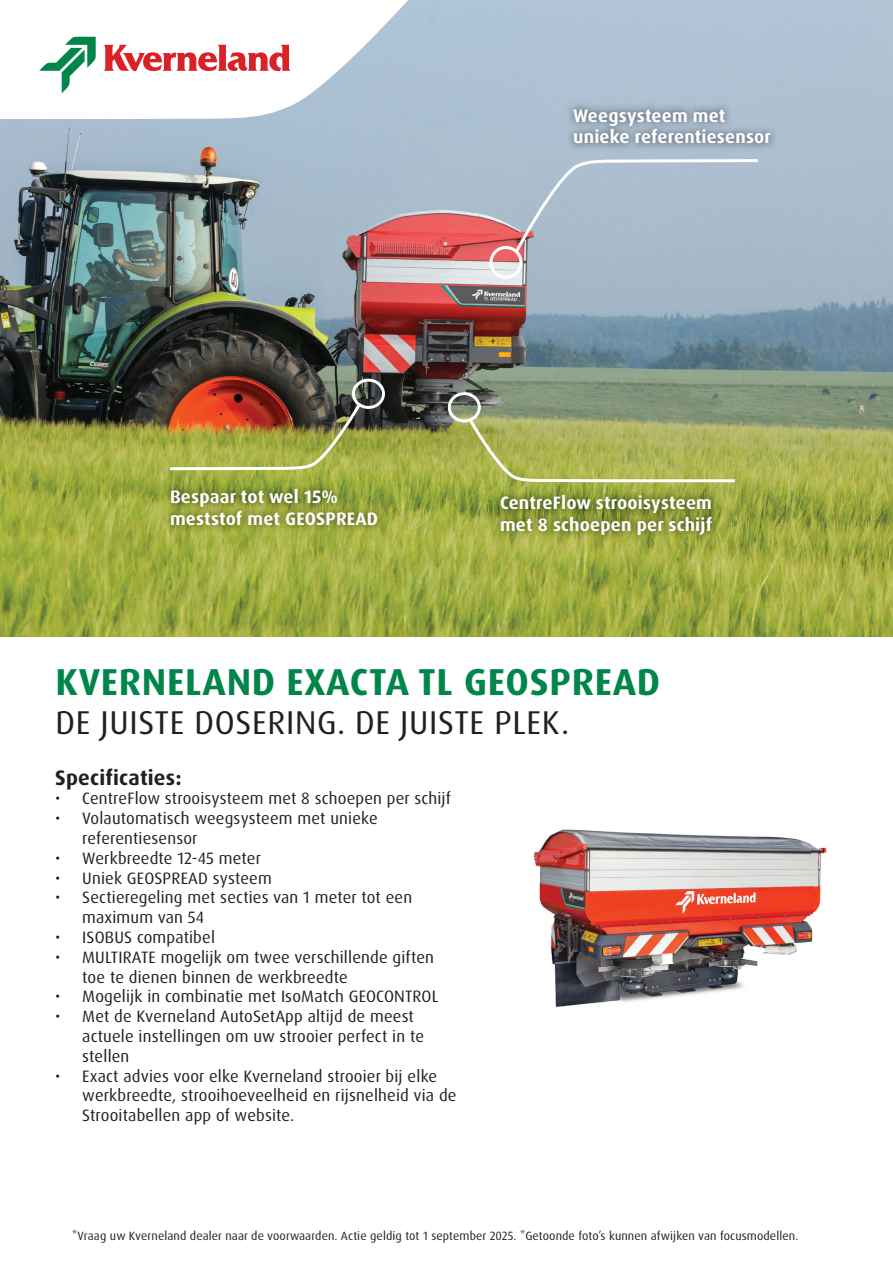
<style>
.page{position:relative;width:893px;height:1263px;background:#fff}
.page>*{position:absolute;margin:0;border:0;box-sizing:border-box;transform-origin:0 0}
.t1{font:700 37.5px "Dax Pro";letter-spacing:.02em;color:#00854a}
.t2{font:33px "Dax Pro";letter-spacing:.02em;color:#231f20}
.t3{font:700 21px "Dax Pro";letter-spacing:.01em;color:#231f20}
.t4{font:700 18px/21.6px "Dax Pro";letter-spacing:.01em;color:#fff}
.t5{font:16.5px/19.8px "Dax Pro";letter-spacing:.01em;color:#231f20}
.t6{font:12px "Dax Pro";letter-spacing:.01em;color:#231f20}
</style>
<div class="page">
<img style="left:0;top:0;width:893px;height:637px">
<svg style="left:0;top:0;width:415px;height:122px"></svg>
<div style="left:448px;top:392px;width:33px;height:30px;border:3px solid #fff;border-radius:50%"></div>
<svg style="left:468px;top:418px;width:270px;height:67px;background:#b0b661"></svg>
<img style="left:493px;top:487px;width:226px;height:55px">
<img style="left:167px;top:400px;width:196px;height:73px">
<div style="left:352px;top:379px;width:33px;height:30px;border:3px solid #fff;border-radius:50%"></div>
<img style="left:163px;top:481px;width:222px;height:52px">
<div style="left:513px;top:156px;width:248px;height:99px;background:#aabdcc"></div>
<div style="left:489px;top:246px;width:33px;height:33px;border:3px solid #fff;border-radius:50%"></div>
<img style="left:566px;top:101px;width:212px;height:51px">
<svg style="left:104px;top:45px;width:187px;height:28px"></svg>
<svg style="left:39px;top:37px;width:57px;height:56px"></svg>
<img style="left:533px;top:829px;width:294px;height:178px">
<p class="t4" style="left:573px;top:105px;width:199px">Weegsysteem met unieke referentiesensor</p>
<p class="t4" style="left:170px;top:486px;width:210px">Bespaar tot wel 15% meststof met GEOSPREAD</p>
<p class="t4" style="left:500px;top:492px;width:214px">CentreFlow strooisysteem met 8 schoepen per schijf</p>
<h1 class="t1" style="left:55px;top:657px;width:606px">KVERNELAND EXACTA TL GEOSPREAD</h1>
<h2 class="t2" style="left:55px;top:702px;width:516px">DE JUISTE DOSERING. DE JUISTE PLEK.</h2>
<p class="t3" style="left:55px;top:764px;width:128px">Specificaties:</p>
<p class="t5" style="left:55px;top:789px;width:397px">• CentreFlow strooisysteem met 8 schoepen per schijf</p>
<p class="t5" style="left:82px;top:809px;width:297px;text-indent:-27px">• Volautomatisch weegsysteem met unieke referentiesensor</p>
<p class="t5" style="left:55px;top:848px;width:207px">• Werkbreedte 12-45 meter</p>
<p class="t5" style="left:55px;top:868px;width:218px">• Uniek GEOSPREAD systeem</p>
<p class="t5" style="left:82px;top:888px;width:331px;text-indent:-27px">• Sectieregeling met secties van 1 meter tot een maximum van 54</p>
<p class="t5" style="left:55px;top:927px;width:161px">• ISOBUS compatibel</p>
<p class="t5" style="left:82px;top:947px;width:353px;text-indent:-27px">• MULTIRATE mogelijk om twee verschillende giften toe te dienen binnen de werkbreedte</p>
<p class="t5" style="left:55px;top:987px;width:385px">• Mogelijk in combinatie met IsoMatch GEOCONTROL</p>
<p class="t5" style="left:82px;top:1007px;width:343px;text-indent:-27px">• Met de Kverneland AutoSetApp altijd de meest actuele instellingen om uw strooier perfect in te stellen</p>
<p class="t5" style="left:82px;top:1066px;width:376px;text-indent:-27px">• Exact advies voor elke Kverneland strooier bij elke werkbreedte, strooihoeveelheid en rijsnelheid via de<br>Strooitabellen app of website.</p>
<p class="t6" style="left:72px;top:1228px;width:728px">*Vraag uw Kverneland dealer naar de voorwaarden. Actie geldig tot 1 september 2025. *Getoonde foto’s kunnen afwijken van focusmodellen.</p>
</div>
